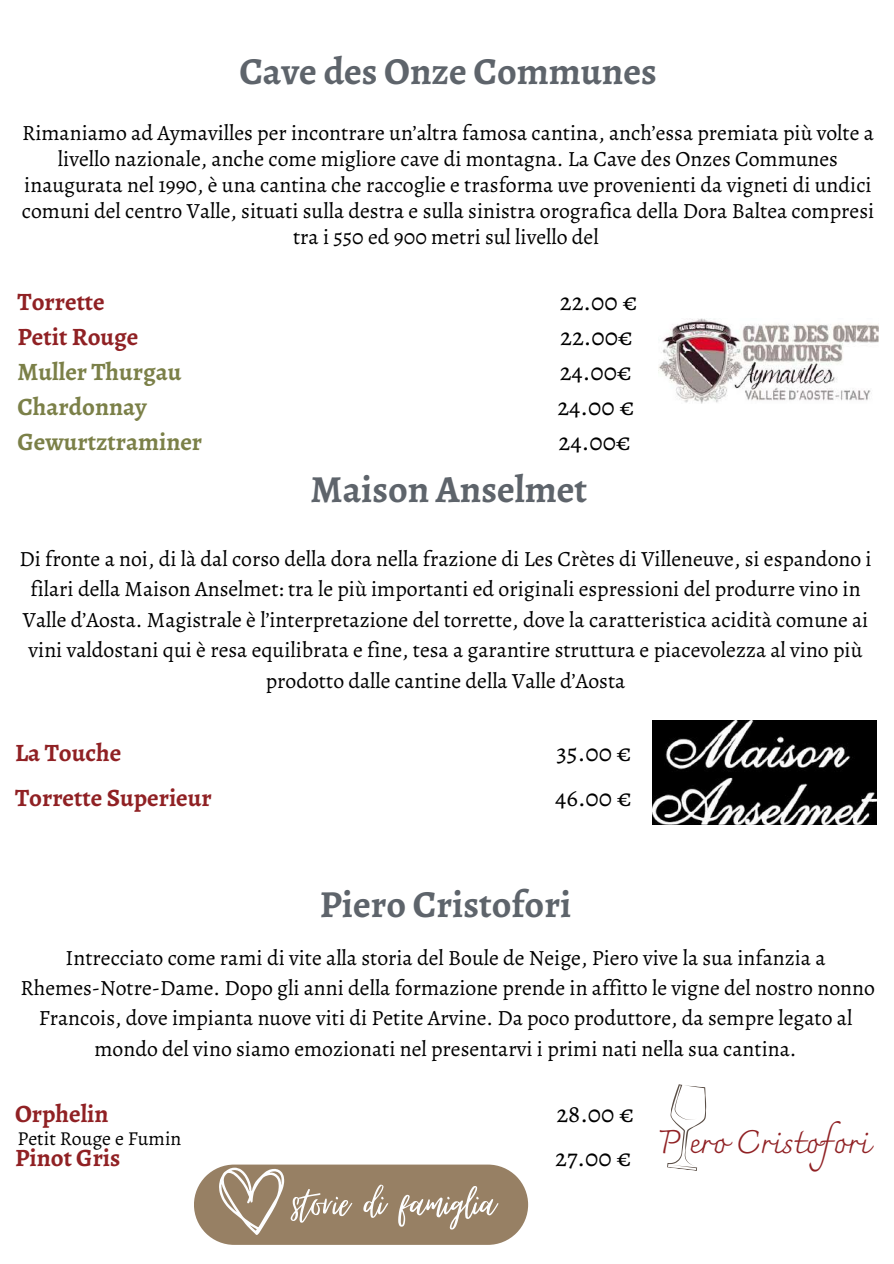
<style>
.page{position:relative;width:894px;height:1264px;background:#fff}
.page>*{position:absolute;margin:0;border:0;box-sizing:border-box;transform-origin:0 0}
.t1{font:57px "Virtual";color:#fdfeff}
.t2{font:700 38.25px "Alegreya";color:#5e646b}
.t3{font:32.25px "Charmonman";color:#902124}
.t4{font:700 25.05px "Alegreya";color:#902124}
.t5{font:25.05px "Alegreya";color:#000}
.t6{font:700 25.05px "Alegreya";color:#7b8048}
.t7{font:21.75px/30.3px "Alegreya";color:#000;text-align:center}
.t8{font:19.8px "Alegreya";color:#000}
</style>
<div class="page">
<img style="left:652px;top:720px;width:223px;height:105px">
<img style="left:658px;top:319px;width:219px;height:84px">
<svg style="left:194px;top:1164px;width:334px;height:80px;background:#a08b72"></svg>
<svg style="left:667px;top:1084px;width:40px;height:87px"></svg>
<h2 class="t2" style="left:239px;top:45px;width:418px">Cave des Onze Communes</h2>
<p class="t7" style="left:22px;top:120px;width:853px;line-height:25.8px">Rimaniamo ad Aymavilles per incontrare un’altra famosa cantina, anch’essa premiata più volte a livello nazionale, anche come migliore cave di montagna. La Cave des Onzes Communes inaugurata nel 1990, è una cantina che raccoglie e trasforma uve provenienti da vigneti di undici comuni del centro Valle, situati sulla destra e sulla sinistra orografica della Dora Baltea compresi tra i 550 ed 900 metri sul livello del</p>
<p class="t4" style="left:18px;top:284px;width:89px">Torrette</p>
<p class="t5" style="left:559px;top:284px;width:79px">22.00 €</p>
<p class="t4" style="left:18px;top:319px;width:122px">Petit Rouge</p>
<p class="t5" style="left:560px;top:319px;width:74px">22.00€</p>
<p class="t6" style="left:18px;top:354px;width:165px">Muller Thurgau</p>
<p class="t5" style="left:559px;top:354px;width:74px">24.00€</p>
<p class="t6" style="left:18px;top:389px;width:131px">Chardonnay</p>
<p class="t5" style="left:557px;top:389px;width:79px">24.00 €</p>
<p class="t6" style="left:18px;top:424px;width:186px">Gewurtztraminer</p>
<p class="t5" style="left:558px;top:424px;width:74px">24.00€</p>
<h2 class="t2" style="left:310px;top:463px;width:278px">Maison Anselmet</h2>
<p class="t7" style="left:19px;top:543px;width:853px">Di fronte a noi, di là dal corso della dora nella frazione di Les Crètes di Villeneuve, si espandono i filari della Maison Anselmet: tra le più importanti ed originali espressioni del produrre vino in Valle d’Aosta. Magistrale è l’interpretazione del torrette, dove la caratteristica acidità comune ai vini valdostani qui è resa equilibrata e fine, tesa a garantire struttura e piacevolezza al vino più prodotto dalle cantine della Valle d’Aosta</p>
<p class="t4" style="left:15px;top:735px;width:108px">La Touche</p>
<p class="t5" style="left:556px;top:735px;width:76px">35.00 €</p>
<p class="t4" style="left:15px;top:780px;width:198px">Torrette Superieur</p>
<p class="t5" style="left:555px;top:780px;width:78px">46.00 €</p>
<h2 class="t2" style="left:320px;top:878px;width:253px">Piero Cristofori</h2>
<p class="t7" style="left:21px;top:942px;width:855px">Intrecciato come rami di vite alla storia del Boule de Neige, Piero vive la sua infanzia a Rhemes-Notre-Dame. Dopo gli anni della formazione prende in affitto le vigne del nostro nonno Francois, dove impianta nuove viti di Petite Arvine. Da poco produttore, da sempre legato al mondo del vino siamo emozionati nel presentarvi i primi nati nella sua cantina.</p>
<p class="t4" style="left:15px;top:1096px;width:95px">Orphelin</p>
<p class="t5" style="left:556px;top:1096px;width:79px">28.00 €</p>
<p class="t4" style="left:15px;top:1140px;width:107px">Pinot Gris</p>
<p class="t5" style="left:555px;top:1140px;width:78px">27.00 €</p>
<p class="t8" style="left:18px;top:1124px;width:165px">Petit Rouge e Fumin</p>
<h1 class="t1" style="left:291px;top:1172px;width:205px">storie di famiglia</h1>
<h3 class="t3" style="left:659px;top:1122px;width:212px">P ero Cristofori</h3>
</div>
